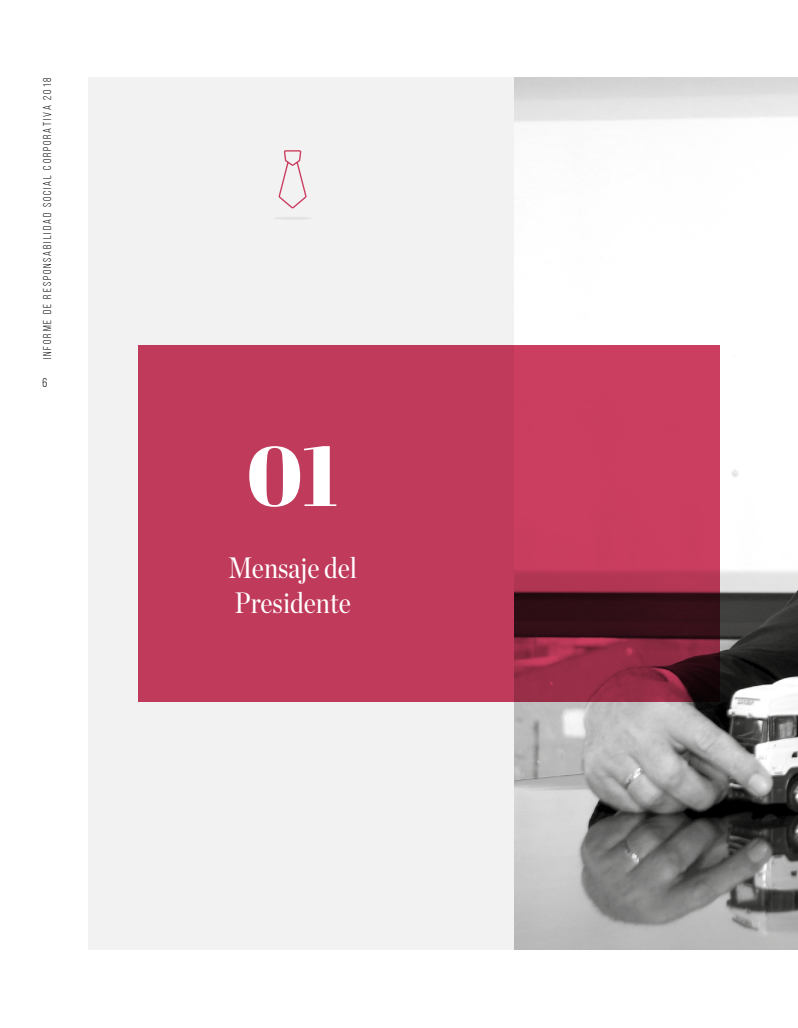
<style>
.page{position:relative;width:798px;height:1028px;background:#fff}
.page>*{position:absolute;margin:0;border:0;box-sizing:border-box;transform-origin:0 0}
.t1{font:84.12px "Abril Fatface";color:#fff}
.t2{font:29.5px/35.4px "Chronicle Disp Cond";color:#fff}
.t3{font:12.5px "Bebas Neue";color:#000}
.t4{font:11.25px "Bebas Neue";letter-spacing:.17em;color:#000}
</style>
<div class="page">
<div style="left:89px;top:78px;width:708px;height:872px;background:#f2f2f2"></div>
<img style="left:514px;top:78px;width:283px;height:871px">
<svg style="left:278px;top:150px;width:29px;height:59px"></svg>
<hr style="left:273px;top:217px;width:38px;height:3px;background:#e3e3e3;border-radius:50%">
<svg style="left:138px;top:345px;width:581px;height:357px;fill:#c03a5b"></svg>
<p class="t4" style="left:41px;top:359px;width:283px;rotate:-90deg">Informe de responsabilidad social corporativa 2018</p>
<p class="t3" style="left:43px;top:376px;width:6px">6</p>
<h1 class="t1" style="left:247px;top:417px;width:93px">01</h1>
<h2 class="t2" style="left:228px;top:547px;width:131px">Mensaje del<br>Presidente</h2>
</div>
